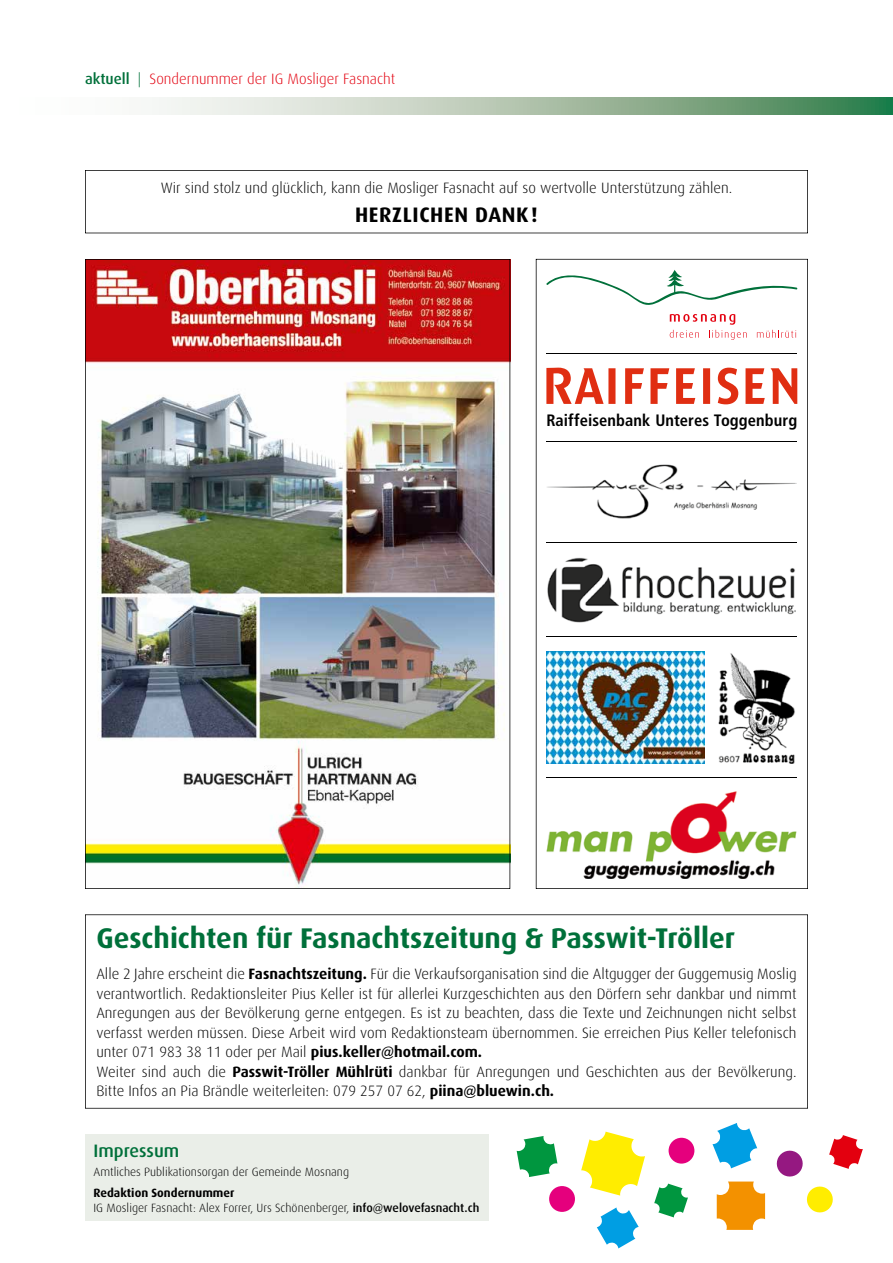
<style>
.page{position:relative;width:893px;height:1263px;background:#fff}
.page>*{position:absolute;margin:0;border:0;box-sizing:border-box;transform-origin:0 0}
.t1{font:700 28.5px "Dax";color:#00703a}
.t2{font:700 21px "Dax";color:#000}
.t3{font:500 18px "Dax";color:#00703a}
.t4{font:700 condensed 16.5px "Frutiger";letter-spacing:.005em;color:#000}
.t5{font:300 15px/19.5px "Dax";color:#000}
.t6{font:300 15px "Dax";color:#e3000f}
.t7{font:300 12px/15px "Dax";color:#000}
.s1{font-weight:500;color:#00703a}
.s2{color:#00703a}
.s3{font-weight:700}
.s4{font-weight:500}
</style>
<div class="page">
<svg style="left:159px;top:98px;width:734px;height:17px;background:#a4bfa7"></svg>
<svg style="left:85px;top:914px;width:723px;height:194px"></svg>
<svg style="left:85px;top:170px;width:723px;height:63px"></svg>
<img style="left:85px;top:259px;width:425px;height:630px">
<div style="left:85px;top:1134px;width:404px;height:86px;background:#eaeee8"></div>
<div style="left:669px;top:1138px;width:25px;height:25px;background:#e5007d;border-radius:50%"></div>
<svg style="left:712px;top:1123px;width:45px;height:45px"></svg>
<svg style="left:717px;top:1181px;width:48px;height:49px"></svg>
<svg style="left:581px;top:1131px;width:64px;height:64px"></svg>
<svg style="left:776px;top:1150px;width:27px;height:27px"></svg>
<svg style="left:806px;top:1186px;width:27px;height:27px"></svg>
<svg style="left:829px;top:1135px;width:34px;height:34px"></svg>
<svg style="left:517px;top:1136px;width:40px;height:41px"></svg>
<svg style="left:597px;top:1207px;width:42px;height:41px"></svg>
<svg style="left:654px;top:1183px;width:34px;height:34px"></svg>
<div style="left:549px;top:1186px;width:26px;height:26px;background:#e5007d;border-radius:50%"></div>
<svg style="left:536px;top:259px;width:272px;height:630px"></svg>
<svg style="left:546px;top:270px;width:251px;height:37px"></svg>
<svg style="left:670px;top:314px;width:77px;height:26px"></svg>
<svg style="left:757px;top:330px;width:39px;height:8px"></svg>
<svg style="left:546px;top:368px;width:251px;height:36px"></svg>
<img style="left:546px;top:791px;width:251px;height:87px">
<img style="left:546px;top:462px;width:250px;height:57px">
<img style="left:546px;top:556px;width:251px;height:68px">
<img style="left:546px;top:652px;width:159px;height:111px">
<img style="left:717px;top:652px;width:80px;height:111px">
<hr style="left:546px;top:354px;width:251px;height:1px;background:#000">
<hr style="left:546px;top:441px;width:251px;height:1px;background:#000">
<hr style="left:546px;top:542px;width:251px;height:1px;background:#000">
<hr style="left:546px;top:636px;width:251px;height:1px;background:#000">
<hr style="left:546px;top:777px;width:251px;height:1px;background:#000">
<p class="t6" style="left:85px;top:71px;width:312px"><span class="s1">aktuell</span> <span class="s2">|</span> Sondernummer der IG Mosliger Fasnacht</p>
<p class="t5" style="left:161px;top:178px;width:573px">Wir sind stolz und glücklich, kann die Mosliger Fasnacht auf so wertvolle Unterstützung zählen.</p>
<h2 class="t2" style="left:355px;top:203px;width:184px">HERZLICHEN DANK!</h2>
<p class="t4" style="left:546px;top:410px;width:252px">Raiffeisenbank Unteres Toggenburg</p>
<h1 class="t1" style="left:96px;top:922px;width:640px">Geschichten für Fasnachtszeitung &amp; Passwit-Tröller</h1>
<p class="t5" style="left:96px;top:964px;width:702px">Alle 2 Jahre erscheint die <span class="s3">Fasnachtszeitung.</span> Für die Verkaufsorganisation sind die Altgugger der Guggemusig Moslig verantwortlich. Redaktionsleiter Pius Keller ist für allerlei Kurzgeschichten aus den Dörfern sehr dankbar und nimmt Anregungen aus der Bevölkerung gerne entgegen. Es ist zu beachten, dass die Texte und Zeichnungen nicht selbst verfasst werden müssen. Diese Arbeit wird vom Redaktionsteam übernommen. Sie erreichen Pius Keller telefonisch unter 071 983 38 11 oder per Mail <span class="s3">pius.keller@hotmail.com.<br></span>Weiter sind auch die <span class="s3">Passwit-Tröller Mühlrüti</span> dankbar für Anregungen und Geschichten aus der Bevölkerung.<br>Bitte Infos an Pia Brändle weiterleiten: 079 257 07 62, <span class="s3">piina@bluewin.ch.</span></p>
<p class="t3" style="left:94px;top:1140px;width:87px">Impressum</p>
<p class="t7" style="left:94px;top:1164px;width:257px">Amtliches Publikationsorgan der Gemeinde Mosnang</p>
<p class="t7" style="left:94px;top:1185px;width:387px"><span class="s3">Redaktion Sondernummer<br></span>IG Mosliger Fasnacht: Alex Forrer, Urs Schönenberger, <span class="s4">info@welovefasnacht.ch</span></p>
</div>
